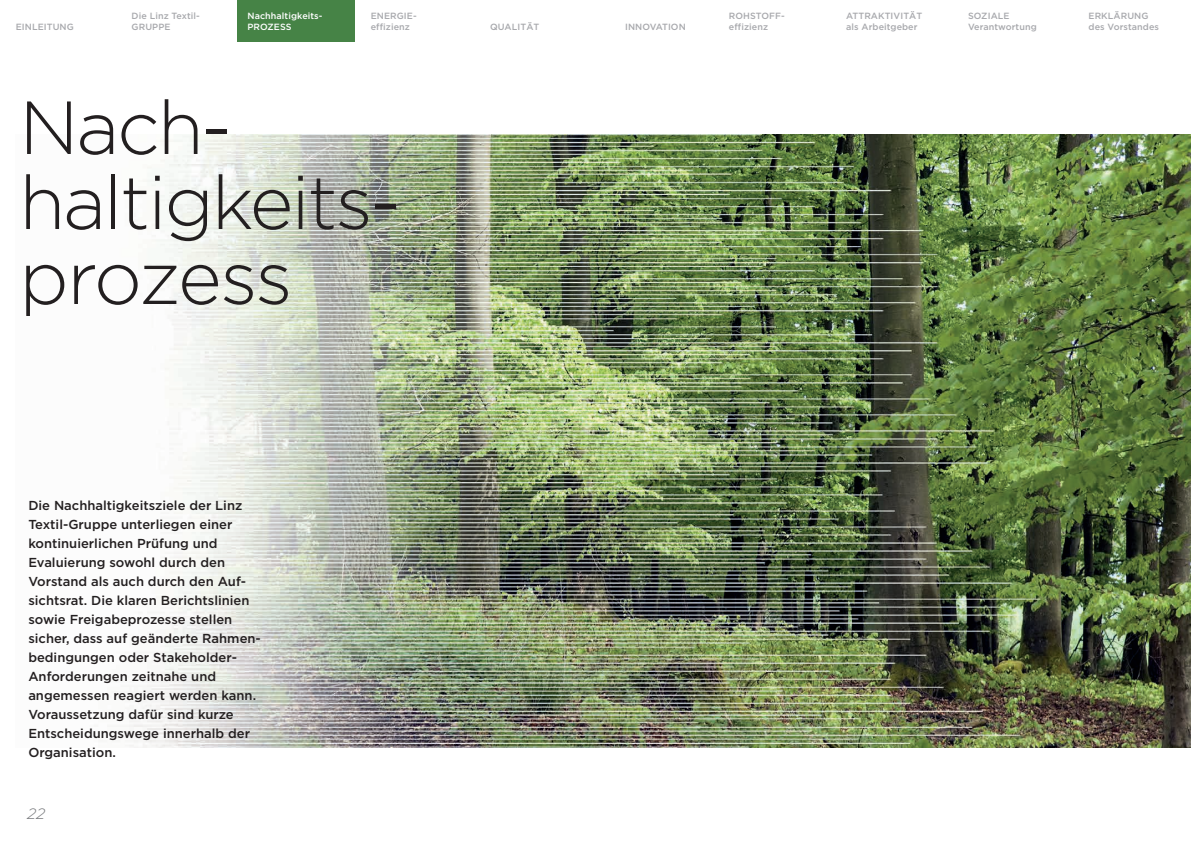
<style>
.page{position:relative;width:1191px;height:842px;background:#fff}
.page>*{position:absolute;margin:0;border:0;box-sizing:border-box;transform-origin:0 0}
.t1{font:300 75px/75px "Gotham";letter-spacing:-.03em;color:#231f20}
.t2{font:italic 300 15px "Gotham";color:#76787b}
.t3{font:500 13px/19px "Gotham";color:#231f20}
.t4{font:500 9px/11px "Gotham";letter-spacing:.01em;color:#a8a9ad}
.t5{font:500 9px/11px "Gotham";letter-spacing:.01em;color:#fff}
</style>
<div class="page">
<img style="left:125px;top:135px;width:1066px;height:613px">
<div style="left:237px;top:0;width:117px;height:41px;background:#468346"></div>
<p class="t4" style="left:16px;top:21px;width:60px">EINLEITUNG</p>
<p class="t4" style="left:132px;top:10px;width:70px">Die Linz Textil-<br>GRUPPE</p>
<p class="t4" style="left:846px;top:10px;width:78px">ATTRAKTIVITÄT als Arbeitgeber</p>
<p class="t5" style="left:247px;top:10px;width:77px">Nachhaltigkeits-<br>PROZESS</p>
<p class="t4" style="left:371px;top:10px;width:47px">ENERGIE&shy;effizienz</p>
<p class="t4" style="left:968px;top:10px;width:43px">SOZIALE</p>
<p class="t4" style="left:729px;top:10px;width:57px">ROHSTOFF&shy;effizienz</p>
<p class="t4" style="left:490px;top:21px;width:51px">QUALITÄT</p>
<p class="t4" style="left:625px;top:21px;width:62px">INNOVATION</p>
<p class="t4" style="left:968px;top:21px;width:70px">Verantwortung</p>
<h1 class="t1" style="left:19px;top:89px;width:383px">Nach&shy;haltigkeits&shy;prozess</h1>
<p class="t4" style="left:1088px;top:10px;width:72px">ERKLÄRUNG des Vorstandes</p>
<p class="t3" style="left:28px;top:495px;width:234px">Die Nachhaltigkeitsziele der Linz<br>Textil-Gruppe unterliegen einer kontinuierlichen Prüfung und<br>Evaluierung sowohl durch den<br>Vorstand als auch durch den Auf&shy;sichtsrat. Die klaren Berichtslinien sowie Freigabeprozesse stellen sicher, dass auf geänderte Rahmen&shy;bedingungen oder Stakeholder-<br>Anforderungen zeitnahe und angemessen reagiert werden kann.<br>Voraussetzung dafür sind kurze<br>Entscheidungswege innerhalb der<br>Organisation.</p>
<p class="t2" style="left:27px;top:805px;width:19px">22</p>
</div>
